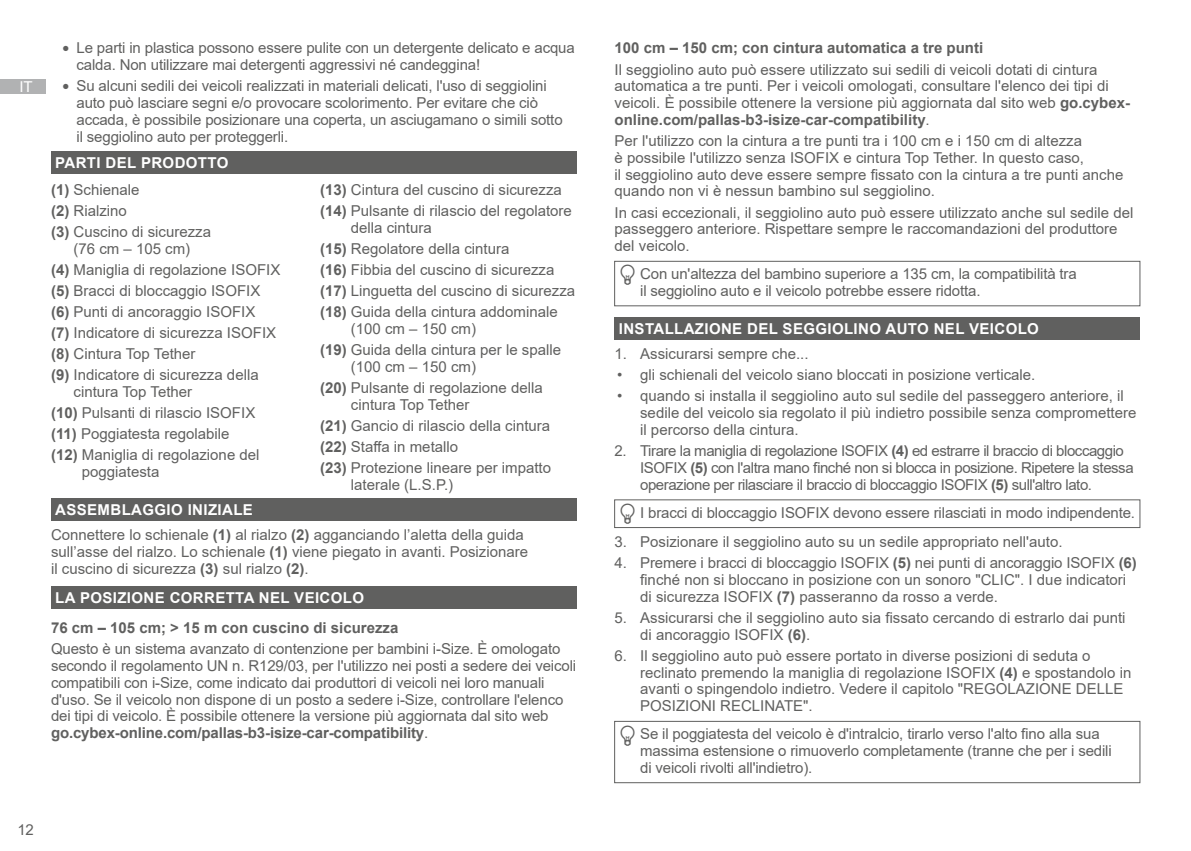
<style>
.page{position:relative;width:1191px;height:851px;background:#fff}
.page>*{position:absolute;margin:0;border:0;box-sizing:border-box;transform-origin:0 0}
.Text_Regular{font:15px/16.8px "Arial";color:#60605f}
.Text_Regular-2{font:15px/16.8px "Arial";letter-spacing:-.03em;color:#60605f}
.CHAPTER{font:700 15px "Arial";letter-spacing:.025em;color:#fff}
.Subtitle{font:700 15px "Arial";color:#60605f}
.t1{font:15px "Arial";color:#fff}
.s1{font-size:21px}
.s2{font-weight:700}
</style>
<div class="page">
<div style="left:0;top:79px;width:46px;height:15px;background:#b1b2b3"></div>
<div style="left:51px;top:151px;width:525px;height:23px;background:#60605f"></div>
<div style="left:51px;top:498px;width:525px;height:22px;background:#60605f"></div>
<div style="left:51px;top:586px;width:525px;height:23px;background:#60605f"></div>
<div style="left:614px;top:261px;width:526px;height:45px;border:1px solid #60605f"></div>
<div style="left:614px;top:317px;width:526px;height:22px;background:#60605f"></div>
<div style="left:614px;top:499px;width:526px;height:29px;border:1px solid #60605f"></div>
<div style="left:614px;top:720px;width:526px;height:63px;border:1px solid #60605f"></div>
<p class="t1" style="left:19px;top:76px;width:15px">IT</p>
<p class="Text_Regular" style="left:77px;top:40px;width:500px;text-indent:-14px"><span class="s1">•</span> Le parti in plastica possono essere pulite con un detergente delicato e acqua calda. Non utilizzare mai detergenti aggressivi né candeggina!</p>
<p class="Text_Regular" style="left:77px;top:78px;width:487px;text-indent:-14px"><span class="s1">•</span> Su alcuni sedili dei veicoli realizzati in materiali delicati, l'uso di seggiolini auto può lasciare segni e/o provocare scolorimento. Per evitare che ciò accada, è possibile posizionare una coperta, un asciugamano o simili sotto il seggiolino auto per proteggerli.</p>
<p class="CHAPTER" style="left:55px;top:152px;width:175px">PARTI DEL PRODOTTO</p>
<p class="Text_Regular" style="left:51px;top:181px;width:90px"><span class="s2">(1)</span> Schienale</p>
<p class="Text_Regular" style="left:51px;top:202px;width:77px"><span class="s2">(2)</span> Rialzino</p>
<p class="Text_Regular" style="left:51px;top:223px;width:162px;text-align:center"><span class="s2">(3)</span> Cuscino di sicurezza (76 cm – 105 cm)</p>
<p class="Text_Regular" style="left:51px;top:261px;width:231px"><span class="s2">(4)</span> Maniglia di regolazione ISOFIX</p>
<p class="Text_Regular" style="left:51px;top:282px;width:211px"><span class="s2">(5)</span> Bracci di bloccaggio ISOFIX</p>
<p class="Text_Regular" style="left:51px;top:303px;width:206px"><span class="s2">(6)</span> Punti di ancoraggio ISOFIX</p>
<p class="Text_Regular" style="left:51px;top:324px;width:227px"><span class="s2">(7)</span> Indicatore di sicurezza ISOFIX</p>
<p class="Text_Regular" style="left:51px;top:345px;width:146px"><span class="s2">(8)</span> Cintura Top Tether</p>
<p class="Text_Regular" style="left:74px;top:366px;width:187px;text-indent:-22px"><span class="s2">(9)</span> Indicatore di sicurezza della cintura Top Tether</p>
<p class="Text_Regular" style="left:51px;top:404px;width:206px"><span class="s2">(10)</span> Pulsanti di rilascio ISOFIX</p>
<p class="Text_Regular" style="left:51px;top:425px;width:180px"><span class="s2">(11)</span> Poggiatesta regolabile</p>
<p class="Text_Regular" style="left:82px;top:446px;width:179px;text-indent:-31px"><span class="s2">(12)</span> Maniglia di regolazione del poggiatesta</p>
<p class="Text_Regular" style="left:320px;top:181px;width:243px"><span class="s2">(13)</span> Cintura del cuscino di sicurezza</p>
<p class="Text_Regular" style="left:351px;top:202px;width:222px;text-indent:-31px"><span class="s2">(14)</span> Pulsante di rilascio del regolatore della cintura</p>
<p class="Text_Regular" style="left:320px;top:240px;width:191px"><span class="s2">(15)</span> Regolatore della cintura</p>
<p class="Text_Regular" style="left:320px;top:261px;width:236px"><span class="s2">(16)</span> Fibbia del cuscino di sicurezza</p>
<p class="Text_Regular" style="left:320px;top:282px;width:257px"><span class="s2">(17)</span> Linguetta del cuscino di sicurezza</p>
<p class="Text_Regular" style="left:351px;top:303px;width:208px;text-indent:-31px"><span class="s2">(18)</span> Guida della cintura addominale (100 cm – 150 cm)</p>
<p class="Text_Regular" style="left:351px;top:341px;width:212px;text-indent:-31px"><span class="s2">(19)</span> Guida della cintura per le spalle (100 cm – 150 cm)</p>
<p class="Text_Regular" style="left:351px;top:379px;width:193px;text-indent:-31px"><span class="s2">(20)</span> Pulsante di regolazione della cintura Top Tether</p>
<p class="Text_Regular" style="left:320px;top:417px;width:232px"><span class="s2">(21)</span> Gancio di rilascio della cintura</p>
<p class="Text_Regular" style="left:320px;top:438px;width:140px"><span class="s2">(22)</span> Staffa in metallo</p>
<p class="Text_Regular" style="left:351px;top:459px;width:202px;text-indent:-31px"><span class="s2">(23)</span> Protezione lineare per impatto laterale (L.S.P.)</p>
<p class="CHAPTER" style="left:55px;top:499px;width:199px">ASSEMBLAGGIO INIZIALE</p>
<p class="Text_Regular" style="left:51px;top:526px;width:478px">Connettere lo schienale <span class="s2">(1)</span> al rialzo <span class="s2">(2)</span> agganciando l’aletta della guida sull’asse del rialzo. Lo schienale <span class="s2">(1)</span> viene piegato in avanti. Posizionare il cuscino di sicurezza <span class="s2">(3)</span> sul rialzo <span class="s2">(2)</span>.</p>
<p class="CHAPTER" style="left:55px;top:587px;width:310px">LA POSIZIONE CORRETTA NEL VEICOLO</p>
<p class="Subtitle" style="left:51px;top:617px;width:349px">76 cm – 105 cm; &gt; 15 m con cuscino di sicurezza</p>
<p class="Text_Regular" style="left:51px;top:640px;width:526px">Questo è un sistema avanzato di contenzione per bambini i-Size. È omologato secondo il regolamento UN n. R129/03, per l'utilizzo nei posti a sedere dei veicoli compatibili con i-Size, come indicato dai produttori di veicoli nei loro manuali d'uso. Se il veicolo non dispone di un posto a sedere i-Size, controllare l'elenco dei tipi di veicolo. È possibile ottenere la versione più aggiornata dal sito web <span class="s2">go.cybex-online.com/pallas-b3-isize-car-compatibility</span>.</p>
<p class="Text_Regular" style="left:17px;top:821px;width:18px">12</p>
<p class="Subtitle" style="left:614px;top:38px;width:370px">100 cm – 150 cm; con cintura automatica a tre punti</p>
<p class="Text_Regular" style="left:614px;top:61px;width:517px">Il seggiolino auto può essere utilizzato sui sedili di veicoli dotati di cintura automatica a tre punti. Per i veicoli omologati, consultare l'elenco dei tipi di veicoli. È possibile ottenere la versione più aggiornata dal sito web <span class="s2">go.cybex&shy;online.com/pallas-b3-isize-car-compatibility</span>.</p>
<p class="Text_Regular" style="left:614px;top:132px;width:510px">Per l'utilizzo con la cintura a tre punti tra i 100 cm e i 150 cm di altezza<br>è possibile l'utilizzo senza ISOFIX e cintura Top Tether. In questo caso,<br>il seggiolino auto deve essere sempre fissato con la cintura a tre punti anche quando non vi è nessun bambino sul seggiolino.</p>
<p class="Text_Regular" style="left:614px;top:204px;width:520px">In casi eccezionali, il seggiolino auto può essere utilizzato anche sul sedile del passeggero anteriore. Rispettare sempre le raccomandazioni del produttore del veicolo.</p>
<p class="Text_Regular" style="left:640px;top:265px;width:438px">Con un'altezza del bambino superiore a 135 cm, la compatibilità tra il seggiolino auto e il veicolo potrebbe essere ridotta.</p>
<p class="CHAPTER" style="left:619px;top:318px;width:421px">INSTALLAZIONE DEL SEGGIOLINO AUTO NEL VEICOLO</p>
<p class="Text_Regular" style="left:614px;top:345px;width:195px">1. Assicurarsi sempre che...</p>
<p class="Text_Regular" style="left:617px;top:366px;width:420px">• gli schienali del veicolo siano bloccati in posizione verticale.</p>
<p class="Text_Regular" style="left:640px;top:387px;width:498px;text-indent:-23px">• quando si installa il seggiolino auto sul sedile del passeggero anteriore, il sedile del veicolo sia regolato il più indietro possibile senza compromettere il percorso della cintura.</p>
<p class="Text_Regular-2" style="left:640px;top:442px;width:495px;text-indent:-26px">2. Tirare la maniglia di regolazione ISOFIX <span class="s2">(4)</span> ed estrarre il braccio di bloccaggio<br>ISOFIX <span class="s2">(5)</span> con l'altra mano finché non si blocca in posizione. Ripetere la stessa operazione per rilasciare il braccio di bloccaggio ISOFIX <span class="s2">(5)</span> sull'altro lato.</p>
<p class="Text_Regular" style="left:640px;top:503px;width:496px">I bracci di bloccaggio ISOFIX devono essere rilasciati in modo indipendente.</p>
<p class="Text_Regular" style="left:614px;top:533px;width:449px">3. Posizionare il seggiolino auto su un sedile appropriato nell'auto.</p>
<p class="Text_Regular" style="left:640px;top:554px;width:498px;text-indent:-26px">4. Premere i bracci di bloccaggio ISOFIX <span class="s2">(5)</span> nei punti di ancoraggio ISOFIX <span class="s2">(6) </span>finché non si bloccano in posizione con un sonoro "CLIC". I due indicatori di sicurezza ISOFIX <span class="s2">(7)</span> passeranno da rosso a verde.</p>
<p class="Text_Regular" style="left:640px;top:609px;width:487px;text-indent:-26px">5. Assicurarsi che il seggiolino auto sia fissato cercando di estrarlo dai punti di ancoraggio ISOFIX <span class="s2">(6)</span>.</p>
<p class="Text_Regular" style="left:640px;top:647px;width:493px;text-indent:-26px">6. Il seggiolino auto può essere portato in diverse posizioni di seduta o reclinato premendo la maniglia di regolazione ISOFIX <span class="s2">(4)</span> e spostandolo in avanti o spingendolo indietro. Vedere il capitolo "REGOLAZIONE DELLE POSIZIONI RECLINATE".</p>
<p class="Text_Regular" style="left:640px;top:725px;width:473px">Se il poggiatesta del veicolo è d'intralcio, tirarlo verso l'alto fino alla sua massima estensione o rimuoverlo completamente (tranne che per i sedili di veicoli rivolti all'indietro).</p>
</div>
